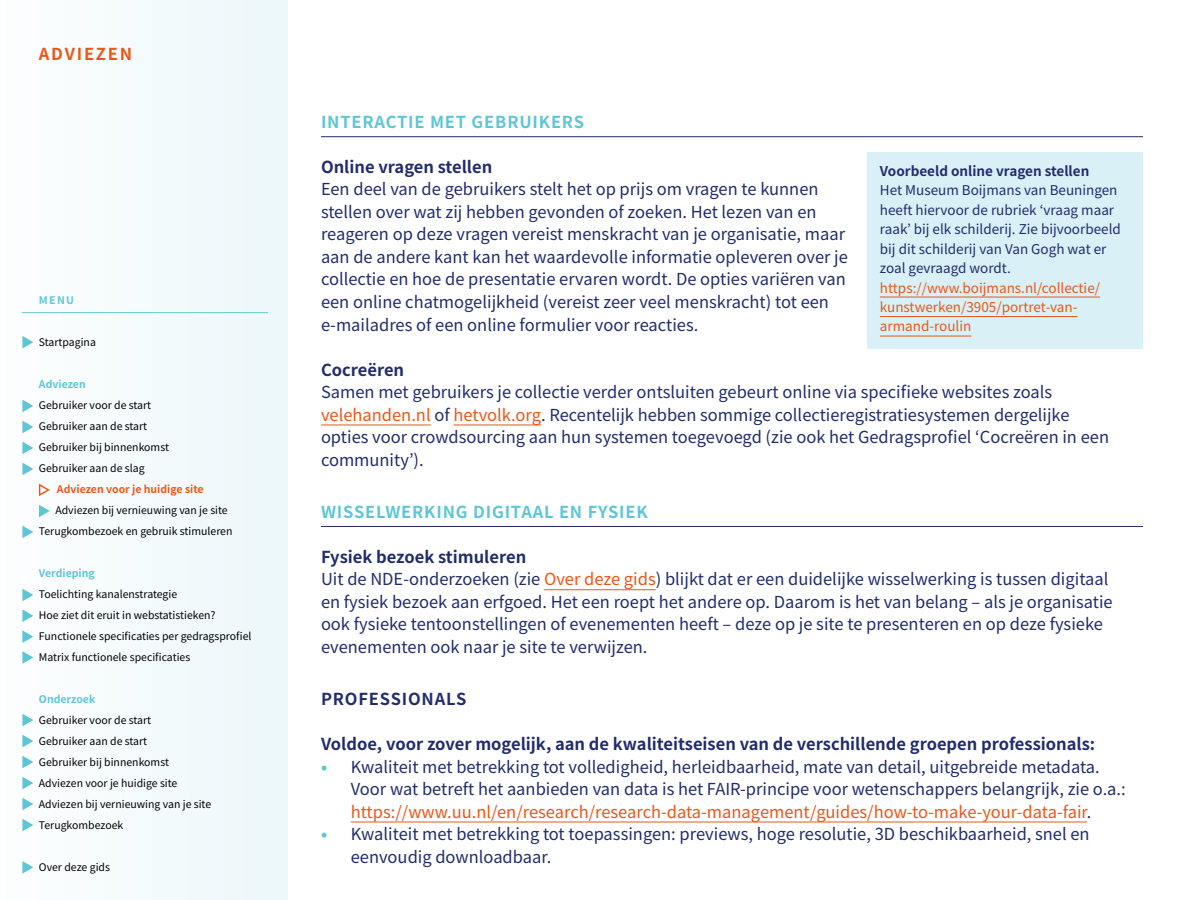
<style>
.page{position:relative;width:1200px;height:900px;background:#fff}
.page>*{position:absolute;margin:0;border:0;box-sizing:border-box;transform-origin:0 0}
.t1{font:16.5px/22.5px "Noto Sans JP";color:#212c6d}
.t2{font:700 16.5px "Noto Sans JP";color:#212c6d}
.t3{font:700 16.5px "Noto Sans JP";letter-spacing:.05em;color:#5dc6d6}
.t4{font:700 16.5px "Noto Sans JP";letter-spacing:.05em;color:#212c6d}
.t5{font:700 16.5px "Noto Sans JP";letter-spacing:.11em;color:#e95718}
.t6{font:13.5px/19.5px "Noto Sans JP";color:#212c6d}
.t7{font:13.5px/19.5px "Noto Sans JP";color:#e95718}
.t8{font:700 13.5px "Noto Sans JP";color:#212c6d}
.t9{font:10.5px/21px "Noto Sans JP";color:#000}
.t10{font:700 10.5px "Noto Sans JP";color:#5dc6d6}
.t11{font:700 10.5px "Noto Sans JP";color:#e95718}
.s1{color:#e95718}
.s2{font-weight:700}
.s3{font-weight:700;color:#5dc6d6}
</style>
<div class="page">
<div style="left:0;top:0;width:287px;height:900px;background:#f4fbfc"></div>
<hr style="left:22px;top:312px;width:246px;height:1px;background:#5dc6d6">
<svg style="left:22px;top:336px;width:11px;height:13px"></svg>
<svg style="left:22px;top:400px;width:11px;height:12px"></svg>
<svg style="left:22px;top:421px;width:11px;height:12px"></svg>
<svg style="left:22px;top:442px;width:11px;height:12px"></svg>
<svg style="left:22px;top:463px;width:11px;height:12px"></svg>
<svg style="left:22px;top:526px;width:11px;height:12px"></svg>
<svg style="left:22px;top:589px;width:11px;height:12px"></svg>
<svg style="left:22px;top:609px;width:11px;height:13px"></svg>
<svg style="left:22px;top:630px;width:11px;height:13px"></svg>
<svg style="left:22px;top:651px;width:11px;height:13px"></svg>
<svg style="left:22px;top:714px;width:11px;height:117px"></svg>
<svg style="left:22px;top:861px;width:11px;height:13px"></svg>
<svg style="left:38px;top:483px;width:12px;height:13px"></svg>
<svg style="left:39px;top:505px;width:11px;height:12px"></svg>
<hr style="left:321px;top:136px;width:822px;height:1px;background:#212c6d">
<hr style="left:321px;top:425px;width:110px;height:1px;background:#e95718">
<hr style="left:453px;top:425px;width:88px;height:1px;background:#e95718">
<hr style="left:321px;top:526px;width:822px;height:1px;background:#212c6d">
<hr style="left:544px;top:589px;width:112px;height:1px;background:#e95718">
<hr style="left:351px;top:822px;width:736px;height:1px;background:#e95718">
<div style="left:867px;top:152px;width:276px;height:196px;background:#d9f0f6"></div>
<hr style="left:880px;top:297px;width:220px;height:1px;background:#e95718">
<hr style="left:880px;top:316px;width:198px;height:1px;background:#e95718">
<hr style="left:880px;top:336px;width:91px;height:1px;background:#e95718">
<p class="t5" style="left:39px;top:45px;width:95px">ADVIEZEN</p>
<p class="t10" style="left:39px;top:294px;width:37px">MENU</p>
<p class="t9" style="left:39px;top:332px;width:59px">Startpagina</p>
<p class="t10" style="left:39px;top:378px;width:48px">Adviezen</p>
<p class="t9" style="left:39px;top:395px;width:132px">Gebruiker voor de start<br>Gebruiker aan de start<br>Gebruiker bij binnenkomst<br>Gebruiker aan de slag</p>
<p class="t11" style="left:57px;top:483px;width:148px">Adviezen voor je huidige site</p>
<p class="t9" style="left:39px;top:500px;width:195px;text-indent:16px">Adviezen bij vernieuwing van je site<br>Terugkombezoek en gebruik stimuleren</p>
<p class="t10" style="left:39px;top:567px;width:57px">Verdieping</p>
<p class="t9" style="left:39px;top:584px;width:214px">Toelichting kanalenstrategie<br>Hoe ziet dit eruit in webstatistieken?<br>Functionele specificaties per gedragsprofiel Matrix functionele specificaties</p>
<p class="t10" style="left:39px;top:693px;width:58px">Onderzoek</p>
<p class="t9" style="left:39px;top:710px;width:174px">Gebruiker voor de start<br>Gebruiker aan de start<br>Gebruiker bij binnenkomst<br>Adviezen voor je huidige site<br>Adviezen bij vernieuwing van je site<br>Terugkombezoek</p>
<p class="t9" style="left:39px;top:857px;width:73px">Over deze gids</p>
<p class="t3" style="left:321px;top:113px;width:265px">INTERACTIE MET GEBRUIKERS</p>
<p class="t2" style="left:321px;top:158px;width:173px">Online vragen stellen</p>
<p class="t1" style="left:321px;top:179px;width:528px">Een deel van de gebruikers stelt het op prijs om vragen te kunnen stellen over wat zij hebben gevonden of zoeken. Het lezen van en reageren op deze vragen vereist menskracht van je organisatie, maar aan de andere kant kan het waardevolle informatie opleveren over je collectie en hoe de presentatie ervaren wordt. De opties variëren van een online chatmogelijkheid (vereist zeer veel menskracht) tot een e-mailadres of een online formulier voor reacties.</p>
<p class="t2" style="left:321px;top:360px;width:85px">Cocreëren</p>
<p class="t1" style="left:321px;top:381px;width:790px">Samen met gebruikers je collectie verder ontsluiten gebeurt online via specifieke websites zoals <span class="s1">velehanden.nl</span> of <span class="s1">hetvolk.org</span>. Recentelijk hebben sommige collectieregistratiesystemen dergelijke opties voor crowdsourcing aan hun systemen toegevoegd (zie ook het Gedragsprofiel ‘Cocreëren in een community’).</p>
<p class="t3" style="left:321px;top:502px;width:328px">WISSELWERKING DIGITAAL EN FYSIEK</p>
<p class="t1" style="left:321px;top:546px;width:793px"><span class="s2">Fysiek bezoek stimuleren<br></span>Uit de NDE-onderzoeken (zie <span class="s1">Over deze gids</span>) blijkt dat er een duidelijke wisselwerking is tussen digitaal en fysiek bezoek aan erfgoed. Het een roept het andere op. Daarom is het van belang – als je organisatie ook fysieke tentoonstellingen of evenementen heeft – deze op je site te presenteren en op deze fysieke evenementen ook naar je site te verwijzen.</p>
<p class="t4" style="left:321px;top:690px;width:147px">PROFESSIONALS</p>
<p class="t2" style="left:321px;top:735px;width:776px">Voldoe, voor zover mogelijk, aan de kwaliteitseisen van de verschillende groepen professionals:</p>
<p class="t1" style="left:351px;top:756px;width:777px;text-indent:-30px"><span class="s3">•</span> Kwaliteit met betrekking tot volledigheid, herleidbaarheid, mate van detail, uitgebreide metadata.<br>Voor wat betreft het aanbieden van data is het FAIR-principe voor wetenschappers belangrijk, zie o.a.: <span class="s1">https://www.uu.nl/en/research/research-data-management/guides/how-to-make-your-data-fair</span>.</p>
<p class="t1" style="left:351px;top:823px;width:740px;text-indent:-30px"><span class="s3">•</span> Kwaliteit met betrekking tot toepassingen: previews, hoge resolutie, 3D beschikbaarheid, snel en eenvoudig downloadbaar.</p>
<p class="t8" style="left:880px;top:163px;width:211px">Voorbeeld online vragen stellen</p>
<p class="t6" style="left:880px;top:181px;width:242px">Het Museum Boijmans van Beuningen heeft hiervoor de rubriek ‘vraag maar raak’ bij elk schilderij. Zie bijvoorbeeld bij dit schilderij van Van Gogh wat er zoal gevraagd wordt.</p>
<p class="t7" style="left:880px;top:278px;width:222px">https://www.boijmans.nl/collectie/ kunstwerken/3905/portret-van&shy;armand-roulin</p>
</div>
